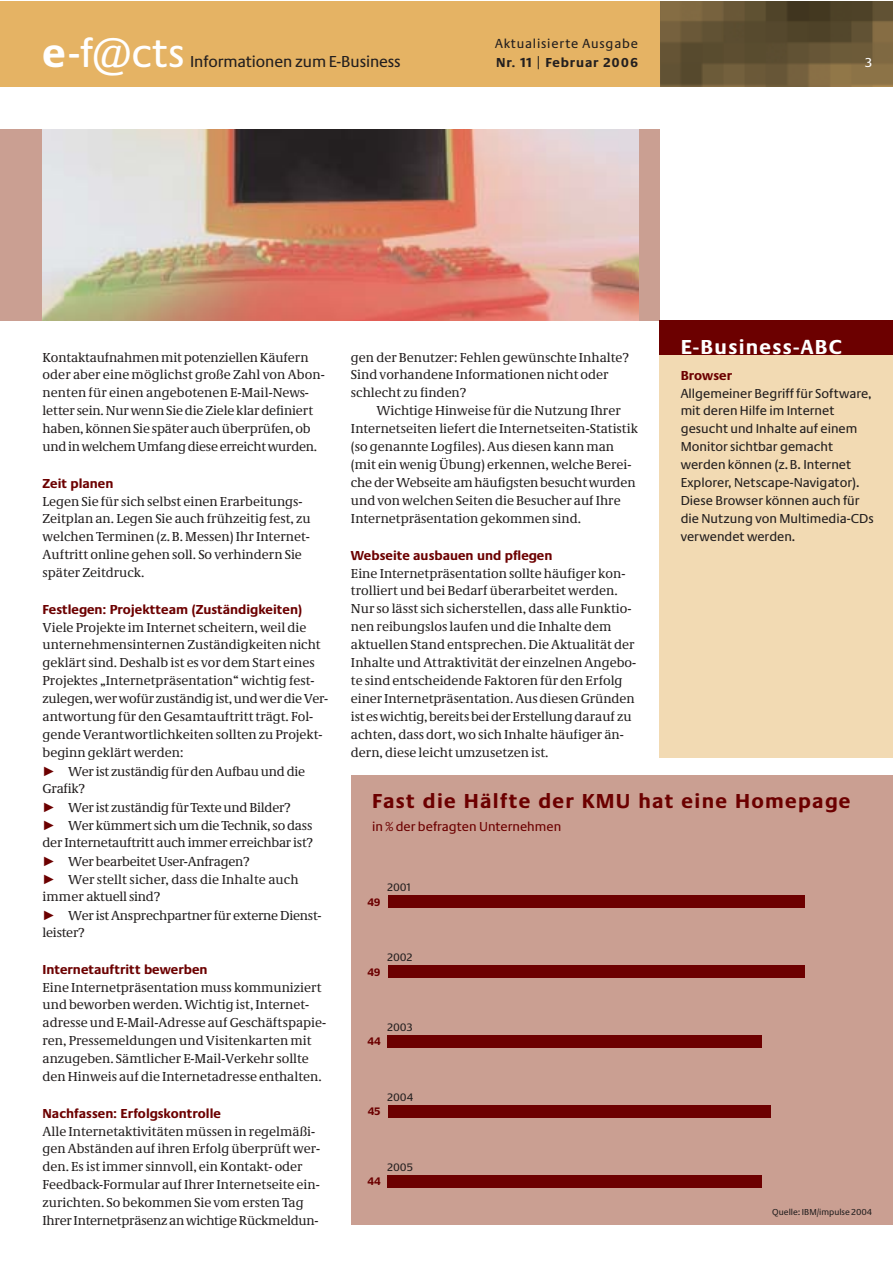
<style>
.page{position:relative;width:893px;height:1263px;background:#fff}
.page>*{position:absolute;margin:0;border:0;box-sizing:border-box;transform-origin:0 0}
.t1{font:42px "Neue Praxis";color:#fff}
.t2{font:700 21px "Neue Praxis";letter-spacing:.06em;color:#6c0000}
.t3{font:700 21px "Neue Praxis";letter-spacing:.06em;color:#fff}
.t4{font:16.5px "Neue Praxis";letter-spacing:-.005em;color:#231f1f}
.t5{font:13.5px/18px "Neue Demos";color:#231f1f}
.t6{font:13.5px/18px "Neue Praxis";color:#231f1f}
.t7{font:700 13.5px "Neue Praxis";color:#6c0000}
.t8{font:13.5px "Neue Praxis";color:#6c0000}
.t9{font:13.5px "Neue Praxis";letter-spacing:.06em;color:#231f1f}
.t10{font:700 13.5px "Neue Praxis";letter-spacing:.06em;color:#231f1f}
.t11{font:13.5px "Neue Praxis";color:#fff}
.t12{font:11.25px "Neue Praxis";color:#231f1f}
.t13{font:700 11.25px "Neue Praxis";color:#6c0000}
.t14{font:9px "Neue Praxis";color:#231f1f}
.s1{font-weight:700}
.s2{color:#6c0000}
</style>
<div class="page">
<div style="left:0;top:129px;width:659px;height:191px;background:#ca9f92"></div>
<img style="left:659px;top:2px;width:233px;height:85px">
<div style="left:0;top:2px;width:659px;height:85px;background:#e5b364"></div>
<img style="left:43px;top:129px;width:595px;height:191px">
<div style="left:351px;top:776px;width:541px;height:450px;background:#ca9f92"></div>
<div style="left:387px;top:895px;width:417px;height:13px;background:#6c0000"></div>
<div style="left:387px;top:965px;width:417px;height:13px;background:#6c0000"></div>
<div style="left:387px;top:1035px;width:375px;height:13px;background:#6c0000"></div>
<div style="left:387px;top:1105px;width:383px;height:13px;background:#6c0000"></div>
<div style="left:387px;top:1175px;width:375px;height:13px;background:#6c0000"></div>
<div style="left:659px;top:320px;width:233px;height:438px;background:#f2dab3"></div>
<div style="left:659px;top:320px;width:233px;height:34px;background:#6c0000"></div>
<h1 class="t1" style="left:43px;top:37px;width:144px"><span class="s1">e</span>-f@cts</h1>
<p class="t4" style="left:190px;top:55px;width:212px">Informationen zum E-Business</p>
<p class="t9" style="left:495px;top:38px;width:145px">Aktualisierte Ausgabe</p>
<p class="t10" style="left:496px;top:58px;width:143px">Nr. 11 | Februar 2006</p>
<p class="t11" style="left:865px;top:58px;width:9px">3</p>
<p class="t5" style="left:43px;top:349px;width:284px">Kontaktaufnahmen mit potenziellen Käufern oder aber eine möglichst große Zahl von Abon&shy;nenten für einen angebotenen E-Mail-News&shy;letter sein. Nur wenn Sie die Ziele klar definiert haben, können Sie später auch überprüfen, ob und in welchem Umfang diese erreicht wurden.</p>
<p class="t7" style="left:43px;top:478px;width:72px">Zeit planen</p>
<p class="t5" style="left:43px;top:493px;width:269px">Legen Sie für sich selbst einen Erarbeitungs-Zeitplan an. Legen Sie auch frühzeitig fest, zu welchen Terminen (z. B. Messen) Ihr Internet-Auftritt online gehen soll. So verhindern Sie später Zeitdruck.</p>
<p class="t7" style="left:43px;top:604px;width:261px">Festlegen: Projektteam (Zuständigkeiten)</p>
<p class="t5" style="left:43px;top:619px;width:287px">Viele Projekte im Internet scheitern, weil die unternehmensinternen Zuständigkeiten nicht geklärt sind. Deshalb ist es vor dem Start eines Projektes „Internetpräsentation“ wichtig fest&shy;zulegen, wer wofür zuständig ist, und wer die Ver&shy;antwortung für den Gesamtauftritt trägt. Fol&shy;gende Verantwortlichkeiten sollten zu Projekt&shy;beginn geklärt werden:</p>
<p class="t5" style="left:43px;top:763px;width:264px"><span class="s2">✓</span> Wer ist zuständig für den Aufbau und die<br>Grafik?</p>
<p class="t5" style="left:43px;top:799px;width:250px"><span class="s2">✓</span> Wer ist zuständig für Texte und Bilder?</p>
<p class="t5" style="left:43px;top:817px;width:272px"><span class="s2">✓</span> Wer kümmert sich um die Technik, so dass der Internetauftritt auch immer erreichbar ist?</p>
<p class="t5" style="left:43px;top:853px;width:209px"><span class="s2">✓</span> Wer bearbeitet User-Anfragen?</p>
<p class="t5" style="left:43px;top:871px;width:257px"><span class="s2">✓</span> Wer stellt sicher, dass die Inhalte auch immer aktuell sind?</p>
<p class="t5" style="left:43px;top:907px;width:280px"><span class="s2">✓</span> Wer ist Ansprechpartner für externe Dienst&shy;leister?</p>
<p class="t7" style="left:43px;top:964px;width:166px">Internetauftritt bewerben</p>
<p class="t5" style="left:43px;top:979px;width:285px">Eine Internetpräsentation muss kommuniziert und beworben werden. Wichtig ist, Internet&shy;adresse und E-Mail-Adresse auf Geschäftspapie&shy;ren, Pressemeldungen und Visitenkarten mit anzugeben. Sämtlicher E-Mail-Verkehr sollte den Hinweis auf die Internetadresse enthalten.</p>
<p class="t7" style="left:43px;top:1108px;width:180px">Nachfassen: Erfolgskontrolle</p>
<p class="t5" style="left:43px;top:1123px;width:279px">Alle Internetaktivitäten müssen in regelmäßi&shy;gen Abständen auf ihren Erfolg überprüft wer&shy;den. Es ist immer sinnvoll, ein Kontakt- oder Feedback-Formular auf Ihrer Internetseite ein&shy;zurichten. So bekommen Sie vom ersten Tag Ihrer Internetpräsenz an wichtige Rückmeldun-</p>
<p class="t5" style="left:351px;top:349px;width:279px">gen der Benutzer: Fehlen gewünschte Inhalte?<br>Sind vorhandene Informationen nicht oder schlecht zu finden?</p>
<p class="t5" style="left:351px;top:403px;width:288px;text-indent:26px">Wichtige Hinweise für die Nutzung Ihrer Internetseiten liefert die Internetseiten-Statistik (so genannte Logfiles). Aus diesen kann man (mit ein wenig Übung) erkennen, welche Berei&shy;che der Webseite am häufigsten besucht wurden und von welchen Seiten die Besucher auf Ihre Internetpräsentation gekommen sind.</p>
<p class="t7" style="left:351px;top:550px;width:203px">Webseite ausbauen und pflegen</p>
<p class="t5" style="left:351px;top:565px;width:287px">Eine Internetpräsentation sollte häufiger kon&shy;trolliert und bei Bedarf überarbeitet werden.<br>Nur so lässt sich sicherstellen, dass alle Funktio&shy;nen reibungslos laufen und die Inhalte dem aktuellen Stand entsprechen. Die Aktualität der Inhalte und Attraktivität der einzelnen Angebo&shy;te sind entscheidende Faktoren für den Erfolg einer Internetpräsentation. Aus diesen Gründen ist es wichtig, bereits bei der Erstellung darauf zu achten, dass dort, wo sich Inhalte häufiger än&shy;dern, diese leicht umzusetzen ist.</p>
<h2 class="t3" style="left:680px;top:339px;width:163px">E-Business-ABC</h2>
<p class="t7" style="left:680px;top:370px;width:53px">Browser</p>
<p class="t6" style="left:680px;top:385px;width:195px">Allgemeiner Begriff für Software, mit deren Hilfe im Internet gesucht und Inhalte auf einem<br>Monitor sichtbar gemacht werden können (z. B. Internet<br>Explorer, Netscape-Navigator).<br>Diese Browser können auch für die Nutzung von Multimedia-CDs verwendet werden.</p>
<h2 class="t2" style="left:372px;top:793px;width:480px">Fast die Hälfte der KMU hat eine Homepage</h2>
<p class="t8" style="left:372px;top:821px;width:190px">in % der befragten Unternehmen</p>
<p class="t12" style="left:387px;top:883px;width:25px">2001</p>
<p class="t13" style="left:367px;top:898px;width:15px">49</p>
<p class="t12" style="left:387px;top:953px;width:26px">2002</p>
<p class="t13" style="left:367px;top:968px;width:15px">49</p>
<p class="t12" style="left:387px;top:1023px;width:27px">2003</p>
<p class="t13" style="left:367px;top:1037px;width:15px">44</p>
<p class="t12" style="left:387px;top:1093px;width:27px">2004</p>
<p class="t13" style="left:368px;top:1107px;width:15px">45</p>
<p class="t12" style="left:387px;top:1163px;width:27px">2005</p>
<p class="t13" style="left:367px;top:1177px;width:15px">44</p>
<p class="t14" style="left:772px;top:1208px;width:101px">Quelle: IBM/impulse 2004</p>
</div>
